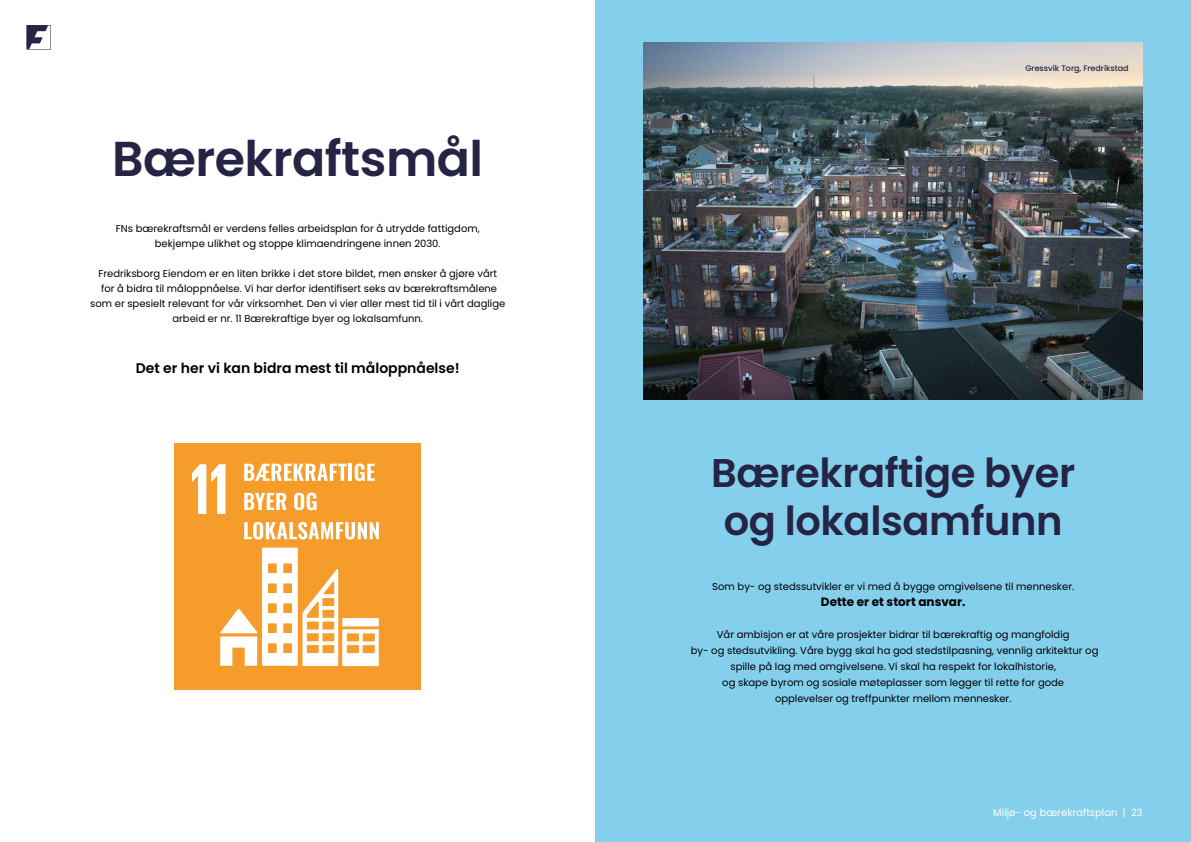
<style>
.page{position:relative;width:1191px;height:842px;background:#fff}
.page>*{position:absolute;margin:0;border:0;box-sizing:border-box;transform-origin:0 0}
.t1{font:600 49px "Poppins";letter-spacing:-.01em;color:#262445}
.t2{font:600 40px/48px "Poppins";letter-spacing:-.01em;color:#262445;text-align:center}
.t3{font:600 14px "Poppins";color:#000}
.t4{font:700 12px "Poppins";color:#000}
.t5{font:10px/15px "Poppins";color:#000;text-align:center}
.t6{font:10px "Poppins";color:#fff}
.t7{font:500 8px "Poppins";color:#262445}
</style>
<div class="page">
<div style="left:595px;top:0;width:596px;height:842px;background:#84cfeb"></div>
<img style="left:643px;top:43px;width:499px;height:357px">
<svg style="left:26px;top:25px;width:25px;height:25px"></svg>
<div style="left:174px;top:444px;width:247px;height:246px;background:#f59c2b"></div>
<svg style="left:192px;top:464px;width:33px;height:50px"></svg>
<svg style="left:220px;top:548px;width:159px;height:118px"></svg>
<svg style="left:244px;top:464px;width:103px;height:17px"></svg>
<hr style="left:348px;top:464px;width:4px;height:17px;background:#fff">
<svg style="left:355px;top:463px;width:20px;height:18px"></svg>
<svg style="left:244px;top:493px;width:42px;height:17px"></svg>
<svg style="left:294px;top:493px;width:22px;height:17px"></svg>
<svg style="left:244px;top:522px;width:135px;height:17px"></svg>
<h1 class="t1" style="left:112px;top:130px;width:372px">Bærekraftsmål</h1>
<p class="t5" style="left:116px;top:221px;width:365px">FNs bærekraftsmål er verdens felles arbeidsplan for å utrydde fattigdom, bekjempe ulikhet og stoppe klimaendringene innen 2030.</p>
<p class="t5" style="left:90px;top:266px;width:416px">Fredriksborg Eiendom er en liten brikke i det store bildet, men ønsker å gjøre vårt<br>for å bidra til måloppnåelse. Vi har derfor identifisert seks av bærekraftsmålene som er spesielt relevant for vår virksomhet. Den vi vier aller mest tid til i vårt daglige arbeid er nr. 11 Bærekraftige byer og lokalsamfunn.</p>
<h3 class="t3" style="left:136px;top:360px;width:325px">Det er her vi kan bidra mest til måloppnåelse!</h3>
<p class="t7" style="left:1025px;top:63px;width:105px">Gressvik Torg, Fredrikstad</p>
<h2 class="t2" style="left:711px;top:449px;width:365px">Bærekraftige byer og lokalsamfunn</h2>
<p class="t5" style="left:712px;top:579px;width:363px">Som by- og stedssutvikler er vi med å bygge omgivelsene til mennesker.</p>
<p class="t4" style="left:821px;top:595px;width:146px">Dette er et stort ansvar.</p>
<p class="t5" style="left:690px;top:627px;width:409px;line-height:16px">Vår ambisjon er at våre prosjekter bidrar til bærekraftig og mangfoldig<br>by- og stedsutvikling. Våre bygg skal ha god stedstilpasning, vennlig arkitektur og spille på lag med omgivelsene. Vi skal ha respekt for lokalhistorie,<br>og skape byrom og sosiale møteplasser som legger til rette for gode<br>opplevelser og treffpunkter mellom mennesker.</p>
<p class="t6" style="left:993px;top:807px;width:151px">Miljø- og bærekraftsplan | 23</p>
</div>
